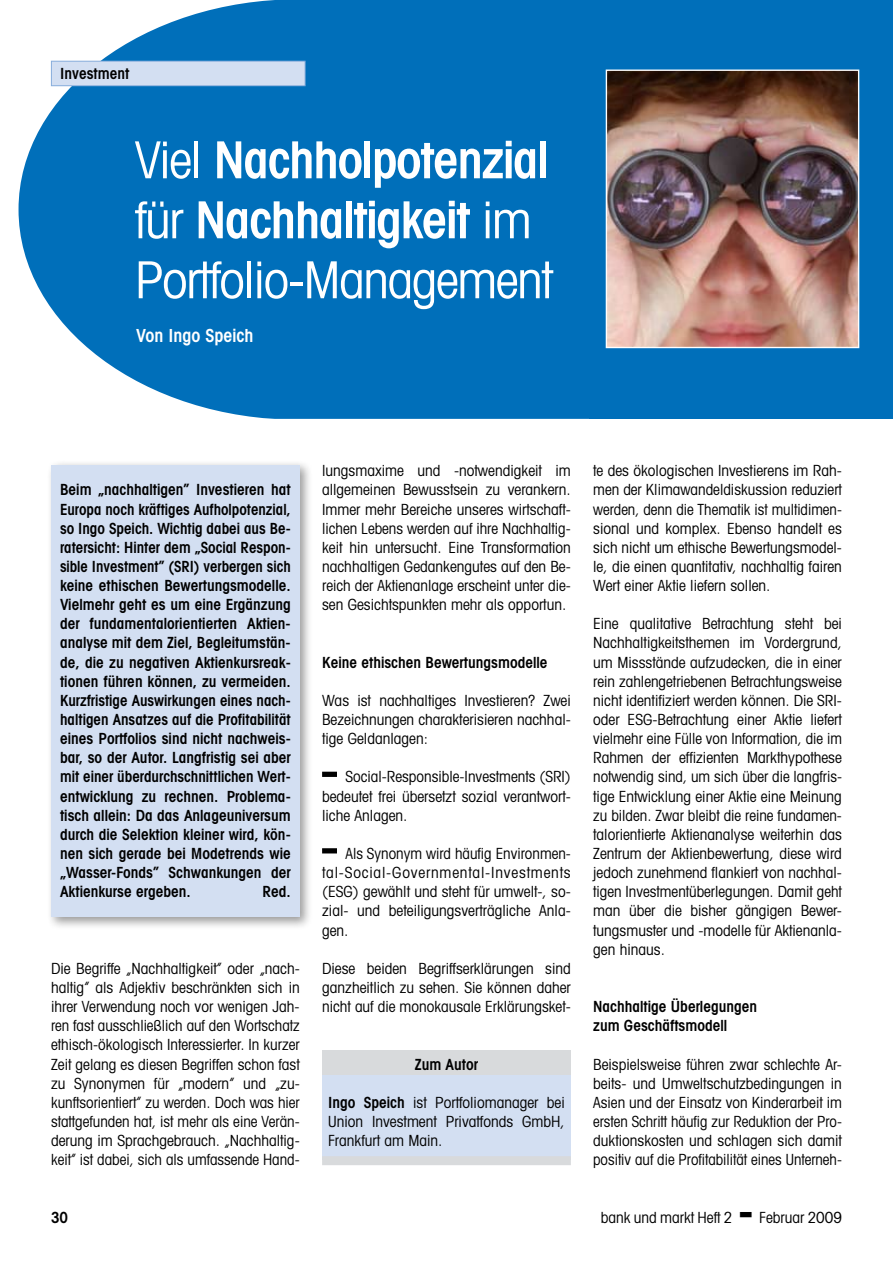
<style>
.page{position:relative;width:893px;height:1263px;background:#fff}
.page>*{position:absolute;margin:0;border:0;box-sizing:border-box;transform-origin:0 0}
.t1{font:600 condensed 51px/60px "Avant Garde";letter-spacing:-.025em;color:#fff}
.t2{font:600 condensed 18px "Avant Garde";color:#fff}
.t3{font:condensed 15.3px/19.2px "Avant Garde";color:#000;text-align:justify}
.t4{font:600 condensed 15.3px/19.2px "Avant Garde";color:#000;text-align:justify}
.s1{font-weight:400}
.s2{font-weight:600}
</style>
<div class="page">
<div style="left:590px;top:0;width:303px;height:419px;background:#006fba"></div>
<svg style="left:19px;top:0;width:587px;height:419px;background:#197dc0"></svg>
<div style="left:51px;top:61px;width:254px;height:25px;background:#d3dff2"></div>
<div style="left:51px;top:61px;width:254px;height:25px;border:1px solid #88aedc"></div>
<div style="left:46px;top:459px;width:281px;height:478px;background:#000;opacity:.4"></div>
<div style="left:51px;top:465px;width:249px;height:451px;background:#d3dff2"></div>
<img style="left:608px;top:72px;width:249px;height:274px">
<div style="left:606px;top:70px;width:253px;height:278px;border:1px solid #fff"></div>
<div style="left:322px;top:772px;width:15px;height:5px;background:#000"></div>
<div style="left:322px;top:848px;width:15px;height:5px;background:#000"></div>
<div style="left:322px;top:1069px;width:249px;height:90px;background:#d3dff2"></div>
<div style="left:322px;top:1050px;width:249px;height:24px;background:#d8dadc"></div>
<div style="left:322px;top:1156px;width:249px;height:9px;background:#d8dadc"></div>
<p class="t4" style="left:60px;top:64px;width:71px">Investment</p>
<h1 class="t1" style="left:135px;top:129px;width:419px"><span class="s1">Viel</span> Nachholpotenzial <span class="s1">für</span> Nachhaltigkeit <span class="s1">im<br>Portfolio-Management</span></h1>
<p class="t2" style="left:136px;top:325px;width:119px">Von Ingo Speich</p>
<p class="t4" style="left:60px;top:480px;width:232px">Beim „nachhaltigen” Investieren hat Europa noch kräftiges Aufholpotenzial, so Ingo Speich. Wichtig dabei aus Be&shy;ratersicht: Hinter dem „Social Respon&shy;sible Investment” (SRI) verbergen sich keine ethischen Bewertungsmodelle.<br>Vielmehr geht es um eine Ergänzung der fundamentalorientierten Aktien&shy;analyse mit dem Ziel, Begleitumstän&shy;de, die zu negativen Aktienkursreak&shy;tionen führen können, zu vermeiden.<br>Kurzfristige Auswirkungen eines nach&shy;haltigen Ansatzes auf die Profitabilität eines Portfolios sind nicht nachweis&shy;bar, so der Autor. Langfristig sei aber mit einer überdurchschnittlichen Wert&shy;entwicklung zu rechnen. Problema&shy;tisch allein: Da das Anlageuniversum durch die Selektion kleiner wird, kön&shy;nen sich gerade bei Modetrends wie „Wasser-Fonds” Schwankungen der Aktienkurse ergeben.</p>
<p class="t4" style="left:263px;top:882px;width:30px">Red.</p>
<p class="t3" style="left:51px;top:958px;width:250px">Die Begriffe „Nachhaltigkeit” oder „nach&shy;haltig” als Adjektiv beschränkten sich in ihrer Verwendung noch vor wenigen Jah&shy;ren fast ausschließlich auf den Wortschatz ethisch-ökologisch Interessierter. In kurzer Zeit gelang es diesen Begriffen schon fast zu Synonymen für „modern” und „zu&shy;kunftsorientiert” zu werden. Doch was hier stattgefunden hat, ist mehr als eine Verän&shy;derung im Sprachgebrauch. „Nachhaltig&shy;keit” ist dabei, sich als umfassende Hand-</p>
<p class="t3" style="left:322px;top:461px;width:250px">lungsmaxime und -notwendigkeit im allgemeinen Bewusstsein zu verankern.<br>Immer mehr Bereiche unseres wirtschaft&shy;lichen Lebens werden auf ihre Nachhaltig&shy;keit hin untersucht. Eine Transformation nachhaltigen Gedankengutes auf den Be&shy;reich der Aktienanlage erscheint unter die&shy;sen Gesichtspunkten mehr als opportun.</p>
<p class="t4" style="left:322px;top:652px;width:227px">Keine ethischen Bewertungsmodelle</p>
<p class="t3" style="left:322px;top:690px;width:250px">Was ist nachhaltiges Investieren? Zwei Bezeichnungen charakterisieren nachhal&shy;tige Geldanlagen:</p>
<p class="t3" style="left:322px;top:767px;width:250px;text-indent:23px">Social-Responsible-Investments (SRI) bedeutet frei übersetzt sozial verantwort&shy;liche Anlagen.</p>
<p class="t3" style="left:322px;top:843px;width:250px;text-indent:23px">Als Synonym wird häufig Environmen&shy;tal-Social-Governmental-Investments (ESG) gewählt und steht für umwelt-, so&shy;zial- und beteiligungsverträgliche Anla&shy;gen.</p>
<p class="t3" style="left:322px;top:958px;width:250px">Diese beiden Begriffserklärungen sind ganzheitlich zu sehen. Sie können daher nicht auf die monokausale Erklärungsket-</p>
<p class="t4" style="left:415px;top:1054px;width:65px">Zum Autor</p>
<p class="t3" style="left:328px;top:1092px;width:238px"><span class="s2">Ingo Speich</span> ist Portfoliomanager bei Union Investment Privatfonds GmbH, Frankfurt am Main.</p>
<p class="t3" style="left:593px;top:461px;width:250px">te des ökologischen Investierens im Rah&shy;men der Klimawandeldiskussion reduziert werden, denn die Thematik ist multidimen&shy;sional und komplex. Ebenso handelt es sich nicht um ethische Bewertungsmodel&shy;le, die einen quantitativ, nachhaltig fairen Wert einer Aktie liefern sollen.</p>
<p class="t3" style="left:593px;top:614px;width:250px">Eine qualitative Betrachtung steht bei Nachhaltigkeitsthemen im Vordergrund, um Missstände aufzudecken, die in einer rein zahlengetriebenen Betrachtungsweise nicht identifiziert werden können. Die SRI&shy;oder ESG-Betrachtung einer Aktie liefert vielmehr eine Fülle von Information, die im Rahmen der effizienten Markthypothese notwendig sind, um sich über die langfris&shy;tige Entwicklung einer Aktie eine Meinung zu bilden. Zwar bleibt die reine fundamen&shy;talorientierte Aktienanalyse weiterhin das Zentrum der Aktienbewertung, diese wird jedoch zunehmend flankiert von nachhal&shy;tigen Investmentüberlegungen. Damit geht man über die bisher gängigen Bewer&shy;tungsmuster und -modelle für Aktienanla&shy;gen hinaus.</p>
<p class="t4" style="left:593px;top:997px;width:165px">Nachhaltige Überlegungen zum Geschäftsmodell</p>
<p class="t3" style="left:593px;top:1054px;width:250px">Beispielsweise führen zwar schlechte Ar&shy;beits- und Umweltschutzbedingungen in Asien und der Einsatz von Kinderarbeit im ersten Schritt häufig zur Reduktion der Pro&shy;duktionskosten und schlagen sich damit positiv auf die Profitabilität eines Unterneh-</p>
<p class="t4" style="left:51px;top:1207px;width:19px">30</p>
<p class="t3" style="left:601px;top:1207px;width:133px">bank und markt Heft 2</p>
<p class="t3" style="left:759px;top:1207px;width:84px">Februar 2009</p>
</div>
